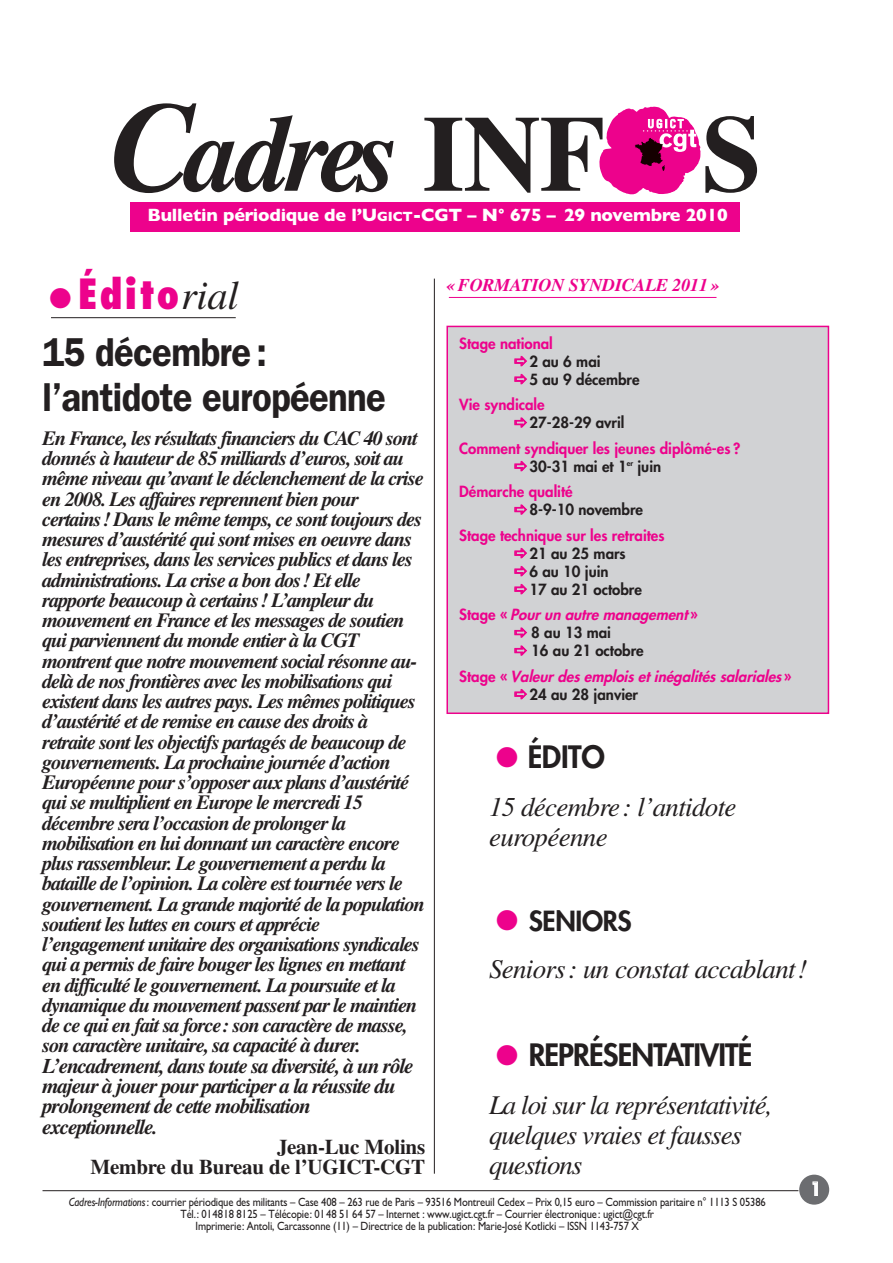
<style>
.page{position:relative;width:893px;height:1263px;background:#fff}
.page>*{position:absolute;margin:0;border:0;box-sizing:border-box;transform-origin:0 0}
.t1{font:italic 700 108px "Times";letter-spacing:-.055em;color:#231f20}
.t2{font:600 40.5px/45px "Franklin Gothic";letter-spacing:-.02em;color:#231f20;scale:.9 1}
.t3{font:800 condensed 40.5px "Futura";letter-spacing:.05em;color:#ed028c}
.t4{font:800 30px "Futura";letter-spacing:-.03em;color:#231f20}
.t5{font:italic 27px/30px "Times";letter-spacing:-.04em;color:#231f20}
.t6{font:800 27px "Futura";letter-spacing:-.01em;color:#231f20}
.t7{font:italic 700 21px/20.2px "Times";letter-spacing:-.05em;color:#231f20}
.t8{font:700 21px/20.2px "Times";letter-spacing:-.01em;color:#231f20;text-align:right}
.t9{font:italic 700 20.25px/20.2px "Times";letter-spacing:-.05em;color:#231f20}
.t10{font:700 18px "Gill Sans";letter-spacing:-.01em;color:#fff}
.t11{font:italic 700 18px "Times";letter-spacing:-.01em;color:#ed028c}
.t12{font:800 18px "Futura";color:#fff}
.t13{font:800 15px/18px "Futura";color:#ed028c}
.t14{font:italic 800 15px/18px "Futura";color:#ed028c}
.t15{font:800 15px/18px "Futura";color:#231f20}
.t16{font:12px/12px "Gill Sans";letter-spacing:-.015em;color:#231f20;text-align:center;scale:.88 1}
.s1{font-size:127.5px}
.s2{font-style:normal}
.s3{font-size:13.5px}
.s4{font-family:"Times";font-weight:400;font-style:italic;font-stretch:normal;color:#231f20}
.s5{font-size:21px}
.s6{color:#231f20}
.s7{font-style:normal;color:#231f20}
.s8{font-style:italic}
</style>
<div class="page">
<div style="left:448px;top:327px;width:380px;height:385px;background:#d1d2d4"></div>
<div style="left:446px;top:326px;width:383px;height:388px;border:2px solid #ed028c"></div>
<hr style="left:43px;top:1190px;width:755px;height:1px;background:#231f20">
<div style="left:799px;top:1175px;width:30px;height:30px;background:#6c6d70;border-radius:50%"></div>
<svg style="left:599px;top:107px;width:101px;height:88px"></svg>
<div style="left:130px;top:202px;width:610px;height:29px;background:#ed028c"></div>
<hr style="left:51px;top:317px;width:185px;height:1px;background:#231f20">
<hr style="left:449px;top:297px;width:267px;height:1px;background:#ed028c">
<hr style="left:434px;top:279px;width:1px;height:895px;background:#231f20">
<h1 class="t1" style="left:110px;top:91px;width:653px"><span class="s1">C</span>adres <span class="s2">INF S</span></h1>
<p class="t10" style="left:147px;top:204px;width:582px">Bulletin périodique de l’U<span class="s3">GICT</span>-CGT – N° 675 – 29 novembre 2010</p>
<h2 class="t3" style="left:78px;top:268px;width:162px">Édito<span class="s4">rial</span></h2>
<h2 class="t2" style="left:43px;top:330px;width:383px">15 décembre : l’antidote européenne</h2>
<p class="t9" style="left:43px;top:428px;width:384px">En France, les résultats financiers du CAC 40 sont donnés à hauteur de 85 milliards d’euros, soit au même niveau qu’avant le déclenchement de la crise en 2008. Les affaires reprennent bien pour certains! Dans le même temps, ce sont toujours des mesures d’austérité qui sont mises en oeuvre dans les entreprises, dans les services publics et dans les administrations. La crise a bon dos! Et elle rapporte beaucoup à certains! L’ampleur du mouvement en France et les messages de soutien qui parviennent du monde entier à la CGT montrent que notre mouvement social résonne au&shy;delà de nos frontières avec les mobilisations qui existent dans les autres pays. Les mêmes politiques d’austérité et de remise en cause des droits à retraite sont les objectifs partagés de beaucoup de gouvernements. La prochaine journée d’action Européenne pour s’opposer aux plans d’austérité qui se multiplient en Europe le mercredi 15 décembre sera l’occasion de prolonger la mobilisation en lui donnant un caractère encore plus rassembleur. Le gouvernement a perdu la bataille de l’opinion. La colère est tournée vers le gouvernement. La grande majorité de la population soutient les luttes en cours et apprécie l’engagement unitaire des organisations syndicales qui a permis de faire bouger les lignes en mettant en difficulté le gouvernement. La poursuite et la dynamique du mouvement passent par le maintien de ce qui en fait sa force: son caractère de masse, son caractère unitaire<span class="s5">, sa capacité à durer.</span></p>
<p class="t7" style="left:43px;top:1055px;width:373px">L’encadrement, dans toute sa diversité, à un rôle majeur à jouer pour participer a la réussite du prolongement de cette mobilisation exceptionnelle.</p>
<p class="t8" style="left:90px;top:1136px;width:336px">Jean-Luc Molins<br>Membre du Bureau de l’UGICT-CGT</p>
<p class="t11" style="left:446px;top:275px;width:274px">« FORMATION SYNDICALE 2011 »</p>
<p class="t13" style="left:459px;top:334px;width:95px">Stage national</p>
<p class="t15" style="left:529px;top:352px;width:112px">2 au 6 mai<br>5 au 9 décembre</p>
<p class="t13" style="left:459px;top:395px;width:87px">Vie syndicale</p>
<p class="t15" style="left:529px;top:413px;width:96px">27-28-29 avril</p>
<p class="t13" style="left:529px;top:439px;width:212px;text-indent:-70px">Comment syndiquer les jeunes diplômé-es ?<br><span class="s6">30-31 mai et 1</span><sup>er</sup> <span class="s6">juin</span></p>
<p class="t13" style="left:459px;top:482px;width:115px">Démarche qualité</p>
<p class="t15" style="left:529px;top:500px;width:115px">8-9-10 novembre</p>
<p class="t13" style="left:459px;top:526px;width:207px">Stage technique sur les retraites</p>
<p class="t15" style="left:529px;top:544px;width:114px">21 au 25 mars<br>6 au 10 juin<br>17 au 21 octobre</p>
<p class="t14" style="left:531px;top:605px;width:168px;text-indent:-72px"><span class="s2">S t a g e «</span> Pourun autremanagement <span class="s2">»<br></span><span class="s7">8 au 13 mai<br>16 au 21 octobre</span></p>
<p class="t14" style="left:529px;top:667px;width:264px;text-indent:-70px"><span class="s2">S t a g e «</span> Valeurdesemploisetinégalitéssalariales <span class="s2">»<br></span><span class="s7">24 au 28 janvier</span></p>
<h3 class="t4" style="left:528px;top:737px;width:79px">ÉDITO</h3>
<h3 class="t5" style="left:489px;top:792px;width:249px">15 décembre: l’antidote européenne</h3>
<h3 class="t6" style="left:529px;top:903px;width:105px">SENIORS</h3>
<h3 class="t5" style="left:489px;top:954px;width:320px">Seniors: un constat accablant!</h3>
<h3 class="t4" style="left:529px;top:1035px;width:225px">REPRÉSENTATIVITÉ</h3>
<h3 class="t5" style="left:489px;top:1090px;width:285px">La loi sur la représentativité, quelques vraies et fausses questions</h3>
<p class="t12" style="left:810px;top:1177px;width:12px">1</p>
<p class="t16" style="left:69px;top:1195px;width:793px"><span class="s8">Cadres-Informations</span>: courrier périodique des militants – Case 408 – 263 rue de Paris – 93516 Montreuil Cedex – Prix 0,15 euro – Commission paritaire n° 1113 S 05386<br>Tél.: 014818 8125 – Télécopie: 0148 51 64 57 – Internet : www.ugict.cgt.fr – Courrier électronique: ugict@cgt.fr<br>Imprimerie: Antoli, Carcassonne (11) – Directrice de la publication: Marie-José Kotlicki – ISSN 1143-757 X</p>
</div>
